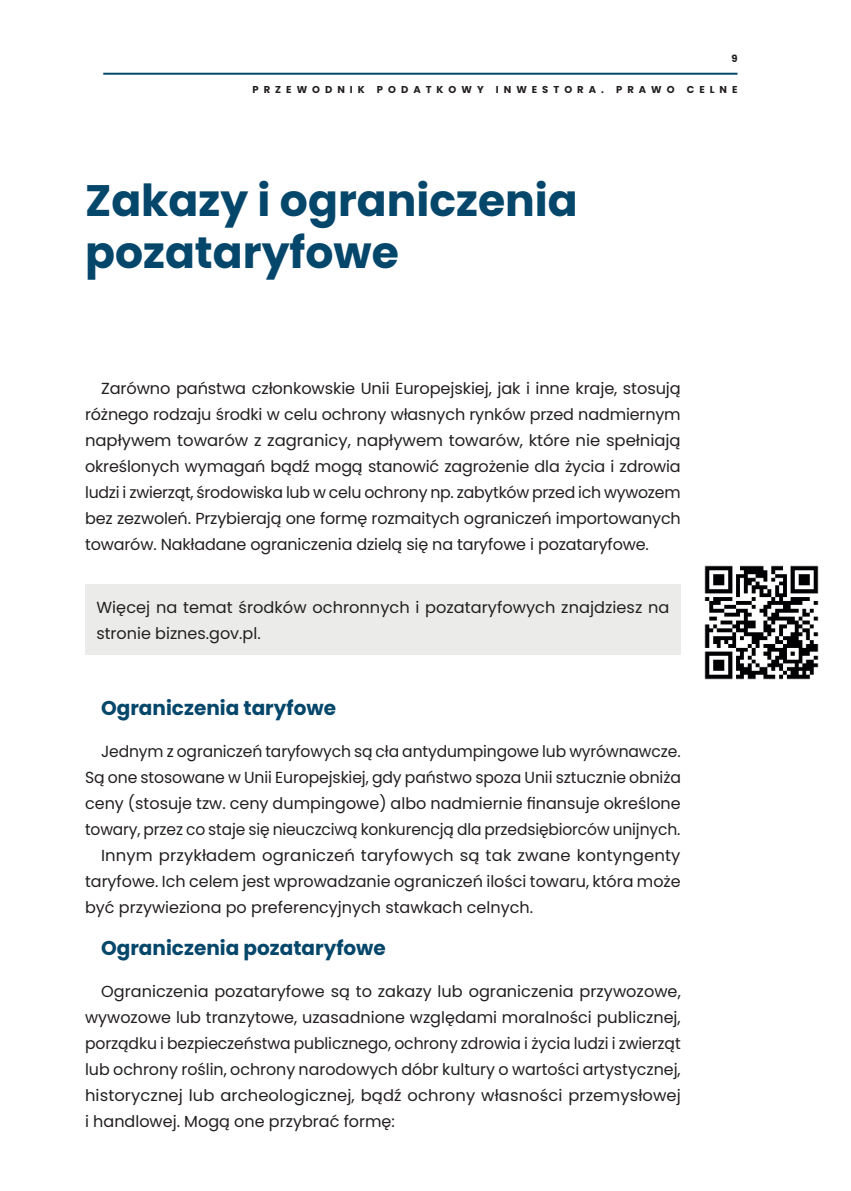
<style>
.page{position:relative;width:851px;height:1191px;background:#fff}
.page>*{position:absolute;margin:0;border:0;box-sizing:border-box;transform-origin:0 0}
.t1{font:700 44px/52px "Poppins";color:#05466b}
.t2{font:700 20px "Poppins";color:#05466b}
.t3{font:16px/26px "Poppins";color:#231f20;text-align:justify}
.t4{font:700 10px "Poppins";letter-spacing:.5em;color:#231f20}
</style>
<div class="page">
<hr style="left:103px;top:73px;width:634px;height:2px;background:#05466b">
<div style="left:85px;top:584px;width:595px;height:71px;background:#ebebea"></div>
<img style="left:704px;top:565px;width:115px;height:115px">
<p class="t4" style="left:731px;top:53px;width:8px">9</p>
<p class="t4" style="left:252px;top:83px;width:486px">PRZEWODNIK PODATKOWY INWESTORA. PRAWO CELNE</p>
<h1 class="t1" style="left:85px;top:175px;width:494px">Zakazy i ograniczenia pozataryfowe</h1>
<p class="t3" style="left:85px;top:376px;width:597px;text-indent:16px">Zarówno państwa członkowskie Unii Europejskiej, jak i inne kraje, stosują różnego rodzaju środki w celu ochrony własnych rynków przed nadmiernym napływem towarów z zagranicy, napływem towarów, które nie spełniają określonych wymagań bądź mogą stanowić zagrożenie dla życia i zdrowia ludzi i zwierząt, środowiska lub w celu ochrony np. zabytków przed ich wywozem bez zezwoleń. Przybierają one formę rozmaitych ograniczeń importowanych towarów. Nakładane ograniczenia dzielą się na taryfowe i pozataryfowe.</p>
<p class="t3" style="left:96px;top:594px;width:574px">Więcej na temat środków ochronnych i pozataryfowych znajdziesz na stronie biznes.gov.pl.</p>
<p class="t2" style="left:101px;top:696px;width:236px">Ograniczenia taryfowe</p>
<p class="t3" style="left:101px;top:738px;width:581px">Jednym z ograniczeń taryfowych są cła antydumpingowe lub wyrównawcze.</p>
<p class="t3" style="left:85px;top:764px;width:597px">Są one stosowane w Unii Europejskiej, gdy państwo spoza Unii sztucznie obniża</p>
<p class="t3" style="left:85px;top:790px;width:597px">ceny (stosuje tzw. ceny dumpingowe) albo nadmiernie finansuje określone</p>
<p class="t3" style="left:85px;top:816px;width:596px">towary, przez co staje się nieuczciwą konkurencją dla przedsiębiorców unijnych.</p>
<p class="t3" style="left:101px;top:842px;width:580px">Innym przykładem ograniczeń taryfowych są tak zwane kontyngenty</p>
<p class="t3" style="left:85px;top:868px;width:597px">taryfowe. Ich celem jest wprowadzanie ograniczeń ilości towaru, która może</p>
<p class="t3" style="left:85px;top:894px;width:449px">być przywieziona po preferencyjnych stawkach celnych.</p>
<p class="t2" style="left:101px;top:936px;width:286px">Ograniczenia pozataryfowe</p>
<p class="t3" style="left:85px;top:978px;width:597px;text-indent:16px">Ograniczenia pozataryfowe są to zakazy lub ograniczenia przywozowe, wywozowe lub tranzytowe, uzasadnione względami moralności publicznej, porządku i bezpieczeństwa publicznego, ochrony zdrowia i życia ludzi i zwierząt lub ochrony roślin, ochrony narodowych dóbr kultury o wartości artystycznej, historycznej lub archeologicznej, bądź ochrony własności przemysłowej i handlowej. Mogą one przybrać formę:</p>
</div>
